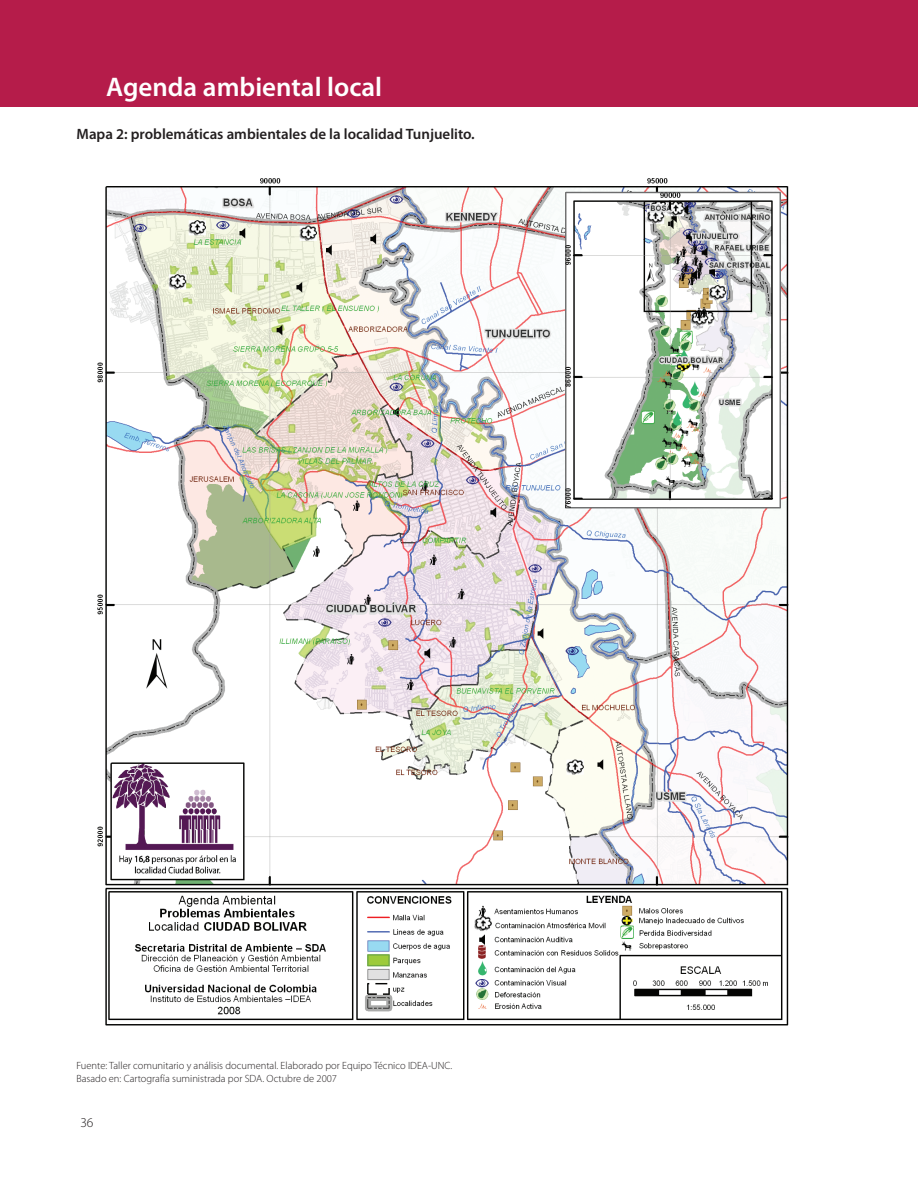
<style>
.page{position:relative;width:918px;height:1188px;background:#fff}
.page>*{position:absolute;margin:0;border:0;box-sizing:border-box;transform-origin:0 0}
.t1{font:600 27px "Myriad Pro";color:#fff}
.t2{font:600 15px "Myriad Pro";color:#231f20}
.t3{font:300 13.5px "Myriad Pro";color:#231f20}
.t4{font:300 10.5px/12.6px "Myriad Pro";color:#231f20}
</style>
<div class="page">
<div style="left:0;top:0;width:918px;height:106px;background:#b51c4a"></div>
<img style="left:97px;top:178px;width:692px;height:848px">
<h1 class="t1" style="left:106px;top:63px;width:93px">Agenda</h1>
<h1 class="t1" style="left:235px;top:63px;width:124px">Ambiental</h1>
<h1 class="t1" style="left:106px;top:72px;width:277px">Agenda ambiental local</h1>
<h2 class="t2" style="left:77px;top:125px;width:400px">Mapa 2: problemáticas ambientales de la localidad Tunjuelito.</h2>
<p class="t4" style="left:77px;top:1060px;width:377px">Fuente: Taller comunitario y análisis documental. Elaborado por Equipo Técnico IDEA-UNC.<br>Basado en: Cartografía suministrada por SDA. Octubre de 2007</p>
<p class="t3" style="left:80px;top:1115px;width:15px">36</p>
</div>
